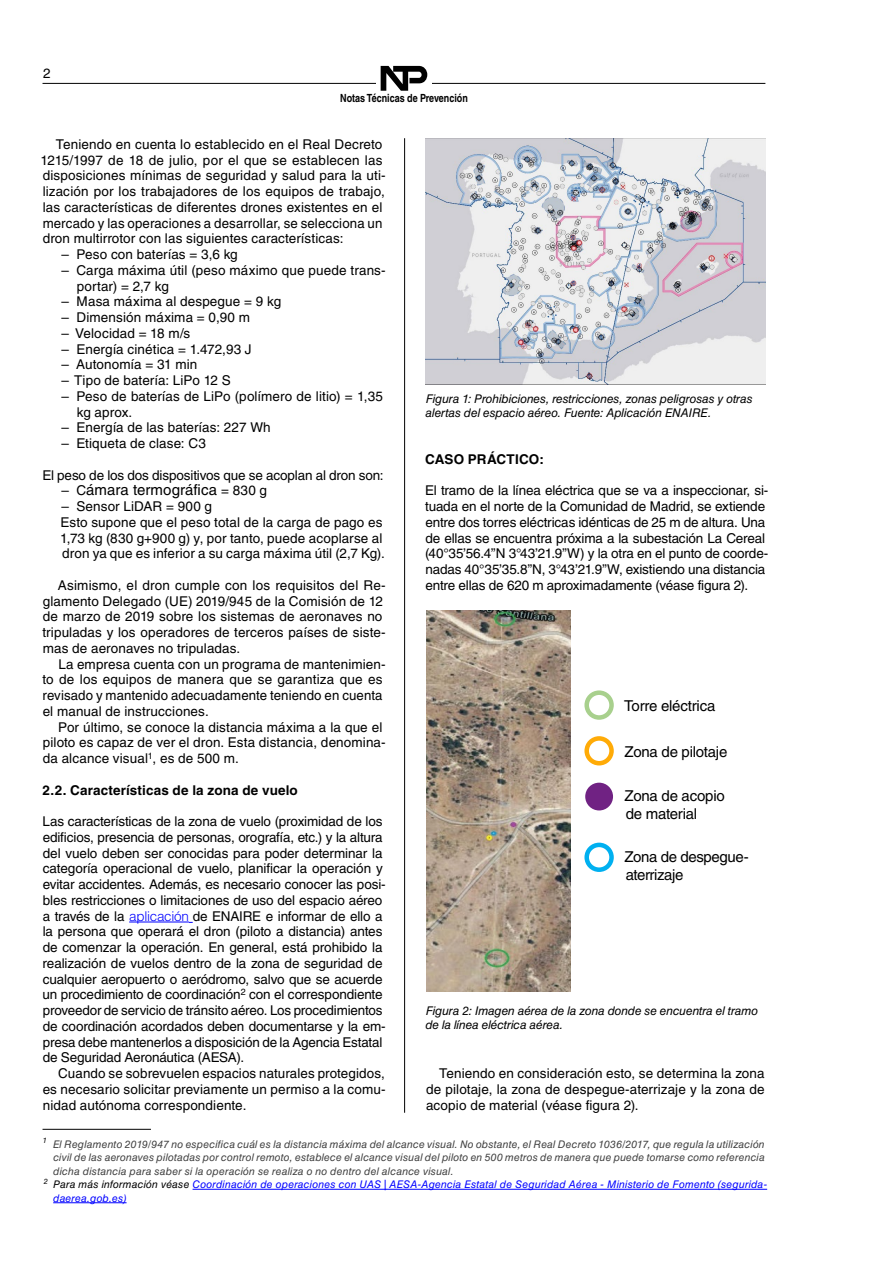
<style>
.page{position:relative;width:893px;height:1263px;background:#fff}
.page>*{position:absolute;margin:0;border:0;box-sizing:border-box;transform-origin:0 0}
.t1{font:15px/18px "Helvetica LT Std";letter-spacing:-.015em;color:#000}
.t2{font:15px "Helvetica LT Std";letter-spacing:.005em;color:#000}
.t3{font:13.5px/15.8px "Helvetica LT Std";color:#000}
.t4{font:700 13.5px "Helvetica LT Std";letter-spacing:.01em;color:#000}
.t5{font:italic 12px/14.4px "Helvetica LT Std";letter-spacing:-.01em;color:#000}
.t6{font:700 11.25px "Helvetica LT Std";color:#000;scale:.8 1}
.t7{font:italic 10.5px "Helvetica LT Std";letter-spacing:.015em;color:#404040}
.t8{font:italic 10.5px "Helvetica LT Std";letter-spacing:.015em;color:#00f}
.s1{font-size:13.5px}
.s2{font-weight:300;color:#00f}
.s3{color:#000}
</style>
<div class="page">
<hr style="left:43px;top:83px;width:722px;height:1px;background:#000">
<div style="left:377px;top:80px;width:55px;height:6px;background:#fff"></div>
<svg style="left:381px;top:66px;width:46px;height:25px"></svg>
<hr style="left:404px;top:138px;width:1px;height:975px;background:#000">
<hr style="left:129px;top:922px;width:60px;height:1px;background:#00f">
<img style="left:425px;top:138px;width:340px;height:246px">
<hr style="left:193px;top:1189px;width:574px;height:1px;background:#00f">
<hr style="left:53px;top:1202px;width:74px;height:1px;background:#00f">
<hr style="left:43px;top:1129px;width:108px;height:1px;background:#000">
<img style="left:426px;top:611px;width:145px;height:380px">
<div style="left:584px;top:690px;width:30px;height:30px;border:4px solid #a8d08d;border-radius:50%"></div>
<div style="left:584px;top:736px;width:30px;height:29px;border:4px solid #ffab07;border-radius:50%"></div>
<div style="left:587px;top:784px;width:24px;height:25px;background:#702283;border-radius:50%"></div>
<div style="left:585px;top:783px;width:28px;height:27px;border:3px solid #702283;border-radius:50%"></div>
<div style="left:584px;top:843px;width:30px;height:29px;border:4px solid #00b0f0;border-radius:50%"></div>
<p class="t3" style="left:43px;top:65px;width:9px">2</p>
<p class="t6" style="left:340px;top:91px;width:161px">Notas Técnicas de Prevención</p>
<p class="t3" style="left:41px;top:136px;width:347px;text-indent:15px">Teniendo en cuenta lo establecido en el Real Decreto 1215/1997 de 18 de julio, por el que se establecen las disposiciones mínimas de seguridad y salud para la uti&shy;lización por los trabajadores de los equipos de trabajo, las características de diferentes drones existentes en el mercado y las operaciones a desarrollar, se selecciona un dron multirrotor con las siguientes características:</p>
<p class="t3" style="left:62px;top:246px;width:178px">– Peso con baterías = 3,6 kg</p>
<p class="t3" style="left:77px;top:262px;width:310px;text-indent:-15px">– Carga máxima útil (peso máximo que puede trans&shy;portar) = 2,7 kg</p>
<p class="t3" style="left:62px;top:294px;width:221px">– Masa máxima al despegue = 9 kg</p>
<p class="t3" style="left:62px;top:309px;width:190px">– Dimensión máxima = 0,90 m</p>
<p class="t3" style="left:62px;top:325px;width:130px">– Velocidad = 18 m/s</p>
<p class="t3" style="left:62px;top:341px;width:192px">– Energía cinética = 1.472,93 J</p>
<p class="t3" style="left:62px;top:357px;width:137px">– Autonomía = 31 min</p>
<p class="t3" style="left:62px;top:372px;width:171px">– Tipo de batería: LiPo 12 S</p>
<p class="t3" style="left:77px;top:388px;width:308px;text-indent:-15px">– Peso de baterías de LiPo (polímero de litio) = 1,35 kg aprox.</p>
<p class="t3" style="left:62px;top:420px;width:211px">– Energía de las baterías: 227 Wh</p>
<p class="t3" style="left:62px;top:435px;width:146px">– Etiqueta de clase: C3</p>
<p class="t3" style="left:42px;top:467px;width:343px">El peso de los dos dispositivos que se acoplan al dron son:</p>
<p class="t2" style="left:62px;top:481px;width:207px"><span class="s1">– C</span>ámara termográfica <span class="s1">= 830 g</span></p>
<p class="t3" style="left:60px;top:498px;width:326px">– Sensor LiDAR = 900 g<br>Esto supone que el peso total de la carga de pago es 1,73 kg (830 g+900 g) y, por tanto, puede acoplarse al dron ya que es inferior a su carga máxima útil (2,7 Kg).</p>
<p class="t3" style="left:42px;top:577px;width:345px;text-indent:15px">Asimismo, el dron cumple con los requisitos del Re&shy;glamento Delegado (UE) 2019/945 de la Comisión de 12 de marzo de 2019 sobre los sistemas de aeronaves no tripuladas y los operadores de terceros países de siste&shy;mas de aeronaves no tripuladas.</p>
<p class="t3" style="left:42px;top:656px;width:345px;text-indent:16px">La empresa cuenta con un programa de mantenimien&shy;to de los equipos de manera que se garantiza que es revisado y mantenido adecuadamente teniendo en cuenta el manual de instrucciones.</p>
<p class="t3" style="left:43px;top:719px;width:344px;text-indent:15px">Por último, se conoce la distancia máxima a la que el piloto es capaz de ver el dron. Esta distancia, denomina&shy;da alcance visual<sup>1</sup>, es de 500 m.</p>
<p class="t4" style="left:43px;top:782px;width:257px">2.2. Características de la zona de vuelo</p>
<p class="t3" style="left:43px;top:813px;width:345px">Las características de la zona de vuelo (proximidad de los edificios, presencia de personas, orografía, etc.) y la altura del vuelo deben ser conocidas para poder determinar la categoría operacional de vuelo, planificar la operación y evitar accidentes. Además, es necesario conocer las posi&shy;bles restricciones o limitaciones de uso del espacio aéreo a través de la <span class="s2">aplicación</span> de ENAIRE e informar de ello a la persona que operará el dron (piloto a distancia) antes de comenzar la operación. En general, está prohibido la realización de vuelos dentro de la zona de seguridad de cualquier aeropuerto o aeródromo, salvo que se acuerde un procedimiento de coordinación<sup>2</sup> con el correspondiente proveedor de servicio de tránsito aéreo. Los procedimientos de coordinación acordados deben documentarse y la em&shy;presa debe mantenerlos a disposición de la Agencia Estatal de Seguridad Aeronáutica (AESA).</p>
<p class="t3" style="left:43px;top:1065px;width:345px;text-align:justify;text-indent:16px">Cuando se sobrevuelen espacios naturales protegidos, es necesario solicitar previamente un permiso a la comu&shy;nidad autónoma correspondiente.</p>
<p class="t5" style="left:426px;top:391px;width:329px">Figura 1: Prohibiciones, restricciones, zonas peligrosas y otras alertas del espacio aéreo. Fuente: Aplicación ENAIRE.</p>
<p class="t4" style="left:425px;top:451px;width:120px">CASO PRÁCTICO:</p>
<p class="t3" style="left:425px;top:483px;width:345px">El tramo de la línea eléctrica que se va a inspeccionar, si&shy;tuada en el norte de la Comunidad de Madrid, se extiende entre dos torres eléctricas idénticas de 25 m de altura. Una de ellas se encuentra próxima a la subestación La Cereal (40°35’56.4”N 3°43’21.9”W) y la otra en el punto de coorde&shy;nadas 40°35’35.8”N, 3°43’21.9”W, existiendo una distancia entre ellas de 620 m aproximadamente (véase figura 2).</p>
<p class="t1" style="left:624px;top:697px;width:93px">Torre eléctrica</p>
<p class="t1" style="left:625px;top:743px;width:104px">Zona de pilotaje</p>
<p class="t1" style="left:625px;top:787px;width:102px">Zona de acopio de material</p>
<p class="t1" style="left:625px;top:848px;width:126px">Zona de despegue&shy;aterrizaje</p>
<p class="t5" style="left:425px;top:1003px;width:334px">Figura 2: Imagen aérea de la zona donde se encuentra el tramo de la línea eléctrica aérea.</p>
<p class="t3" style="left:426px;top:1065px;width:340px;text-align:justify;text-indent:13px">Teniendo en consideración esto, se determina la zona de pilotaje, la zona de despegue-aterrizaje y la zona de acopio de material (véase figura 2).</p>
<p class="t7" style="left:43px;top:1138px;width:723px"><sup>1</sup> El Reglamento 2019/947 no especifica cuál es la distancia máxima del alcance visual. No obstante, el Real Decreto 1036/2017, que regula la utilización</p>
<p class="t7" style="left:53px;top:1151px;width:713px">civil de las aeronaves pilotadas por control remoto, establece el alcance visual del piloto en 500 metros de manera que puede tomarse como referencia</p>
<p class="t7" style="left:53px;top:1165px;width:402px">dicha distancia para saber si la operación se realiza o no dentro del alcance visual.</p>
<p class="t8" style="left:44px;top:1178px;width:725px"><sup>2</sup> <span class="s3">Para más información véase</span> Coordinación de operaciones con UAS | AESA-Agencia Estatal de Seguridad Aérea - Ministerio de Fomento (segurida-</p>
<p class="t8" style="left:53px;top:1192px;width:75px">daerea.gob.es)</p>
</div>
